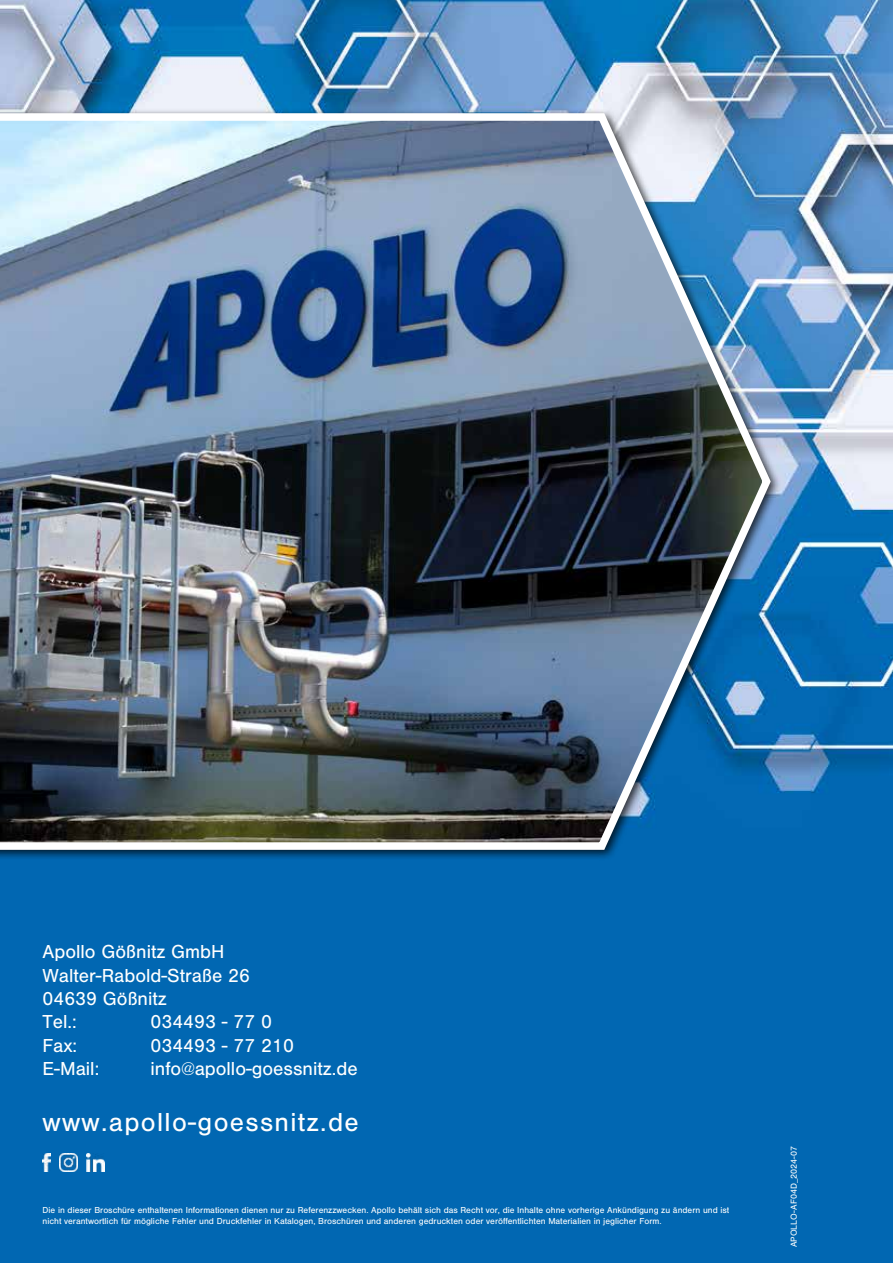
<style>
.page{position:relative;width:893px;height:1263px;background:#fff}
.page>*{position:absolute;margin:0;border:0;box-sizing:border-box;transform-origin:0 0}
.t1{font:27px "Nimbus San";letter-spacing:.05em;color:#fff}
.t2{font:19.5px/23.4px "Nimbus San";color:#fff}
.t3{font:9px/10.8px "Nimbus San";color:#fff}
</style>
<div class="page">
<img style="left:0;top:0;width:893px;height:1263px">
<img style="left:0;top:109px;width:777px;height:745px">
<img style="left:43px;top:1153px;width:8px;height:18px">
<img style="left:59px;top:1153px;width:18px;height:18px">
<img style="left:86px;top:1153px;width:18px;height:18px">
<h2 class="t2" style="left:43px;top:940px;width:209px">Apollo Gößnitz GmbH<br>Walter-Rabold-Straße 26<br>04639 Gößnitz<br>Tel.:</h2>
<h2 class="t2" style="left:151px;top:1010px;width:123px">034493 - 77 0</h2>
<h2 class="t2" style="left:43px;top:1034px;width:36px">Fax:</h2>
<h2 class="t2" style="left:151px;top:1034px;width:145px">034493 - 77 210</h2>
<h2 class="t2" style="left:43px;top:1057px;width:58px">E-Mail:</h2>
<h2 class="t2" style="left:151px;top:1057px;width:209px">info@apollo-goessnitz.de</h2>
<h1 class="t1" style="left:43px;top:1107px;width:318px">www.apollo-goessnitz.de</h1>
<p class="t3" style="left:43px;top:1204px;width:688px">Die in dieser Broschüre enthaltenen Informationen dienen nur zu Referenzzwecken. Apollo behält sich das Recht vor, die Inhalte ohne vorherige Ankündigung zu ändern und ist nicht verantwortlich für mögliche Fehler und Druckfehler in Katalogen, Broschüren und anderen gedruckten oder veröffentlichten Materialien in jeglicher Form.</p>
<p class="t3" style="left:789px;top:1247px;width:103px;rotate:-90deg">APOLLO-AF04D_2024-07</p>
</div>
